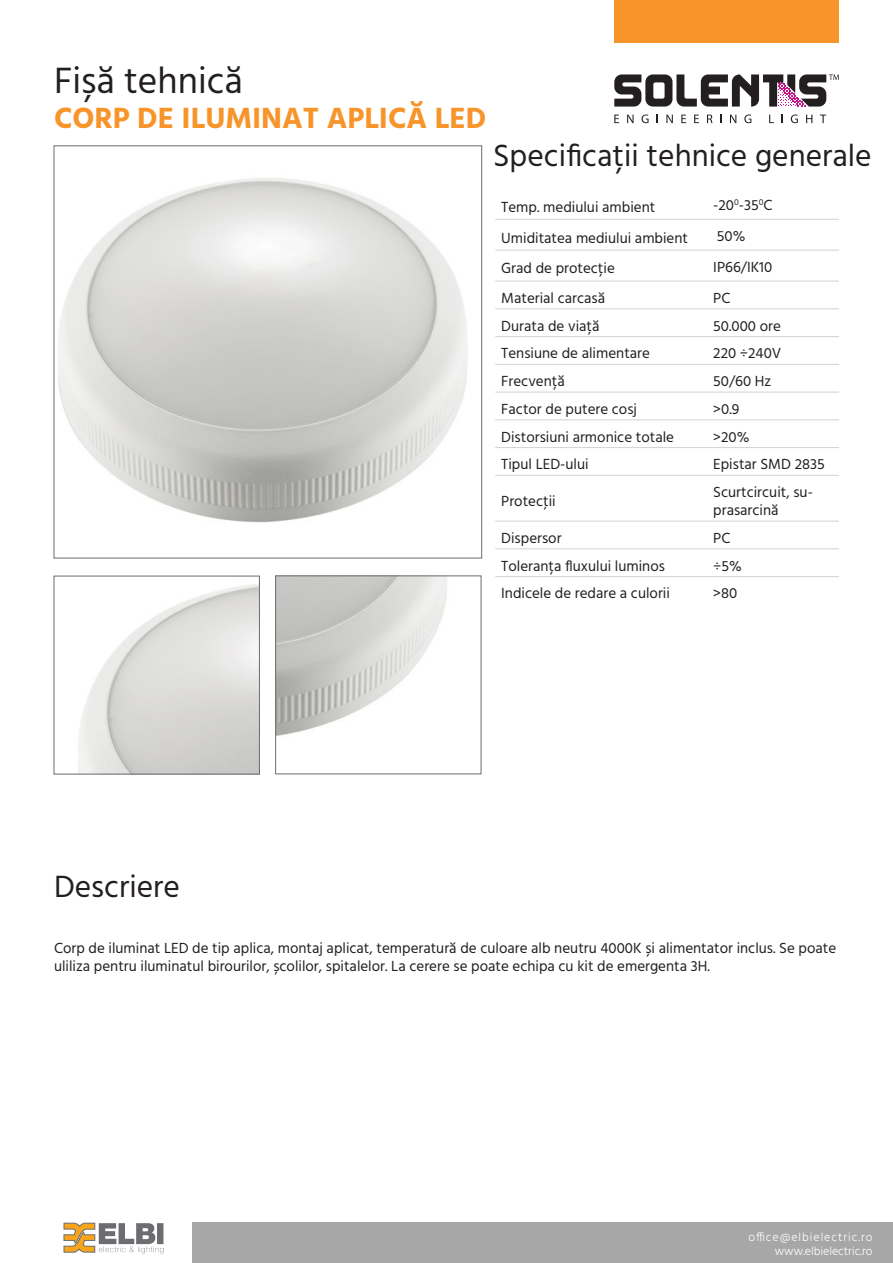
<style>
.page{position:relative;width:893px;height:1263px;background:#fff}
.page>*{position:absolute;margin:0;border:0;box-sizing:border-box;transform-origin:0 0}
.t1{font:37.5px "Hind";color:#231f20}
.t2{font:31.5px "Hind";color:#231f20}
.t3{font:700 30px "Hind";color:#f7952b}
.t4{font:15px/18px "Hind";color:#231f20}
.Titlu{font:300 12px/13.5px "Hind";letter-spacing:.04em;color:#fff;text-align:right}
</style>
<div class="page">
<div style="left:192px;top:1223px;width:701px;height:40px;background:#a7a7a7"></div>
<svg style="left:614px;top:115px;width:5px;height:8px"></svg>
<svg style="left:627px;top:115px;width:6px;height:8px"></svg>
<svg style="left:641px;top:114px;width:8px;height:9px"></svg>
<svg style="left:666px;top:115px;width:7px;height:8px"></svg>
<svg style="left:681px;top:115px;width:5px;height:8px"></svg>
<svg style="left:694px;top:115px;width:5px;height:8px"></svg>
<svg style="left:707px;top:115px;width:5px;height:8px"></svg>
<svg style="left:730px;top:115px;width:6px;height:8px"></svg>
<svg style="left:744px;top:114px;width:7px;height:9px"></svg>
<svg style="left:769px;top:115px;width:5px;height:8px"></svg>
<svg style="left:791px;top:114px;width:7px;height:9px"></svg>
<svg style="left:806px;top:115px;width:6px;height:8px"></svg>
<svg style="left:820px;top:115px;width:6px;height:8px"></svg>
<svg style="left:614px;top:74px;width:225px;height:33px"></svg>
<img style="left:58px;top:178px;width:409px;height:345px">
<div style="left:614px;top:0;width:225px;height:43px;background:#f7952b"></div>
<svg style="left:707px;top:218px;width:132px;height:332px"></svg>
<hr style="left:495px;top:219px;width:212px;height:1px;background:#d1d2d4">
<hr style="left:707px;top:219px;width:132px;height:1px;background:#d1d2d4">
<hr style="left:495px;top:250px;width:212px;height:1px;background:#d1d2d4">
<hr style="left:707px;top:250px;width:132px;height:1px;background:#d1d2d4">
<hr style="left:495px;top:281px;width:212px;height:1px;background:#d1d2d4">
<hr style="left:707px;top:281px;width:132px;height:1px;background:#d1d2d4">
<hr style="left:495px;top:308px;width:212px;height:1px;background:#d1d2d4">
<hr style="left:707px;top:308px;width:132px;height:1px;background:#d1d2d4">
<hr style="left:495px;top:336px;width:212px;height:1px;background:#d1d2d4">
<hr style="left:707px;top:336px;width:132px;height:1px;background:#d1d2d4">
<hr style="left:495px;top:364px;width:212px;height:1px;background:#d1d2d4">
<hr style="left:707px;top:364px;width:132px;height:1px;background:#d1d2d4">
<hr style="left:495px;top:392px;width:212px;height:1px;background:#d1d2d4">
<hr style="left:707px;top:392px;width:132px;height:1px;background:#d1d2d4">
<hr style="left:495px;top:419px;width:212px;height:1px;background:#d1d2d4">
<hr style="left:707px;top:419px;width:132px;height:1px;background:#d1d2d4">
<hr style="left:495px;top:447px;width:212px;height:1px;background:#d1d2d4">
<hr style="left:707px;top:447px;width:132px;height:1px;background:#d1d2d4">
<hr style="left:495px;top:475px;width:212px;height:1px;background:#d1d2d4">
<hr style="left:707px;top:475px;width:132px;height:1px;background:#d1d2d4">
<hr style="left:495px;top:521px;width:212px;height:1px;background:#d1d2d4">
<hr style="left:707px;top:521px;width:132px;height:1px;background:#d1d2d4">
<hr style="left:495px;top:548px;width:212px;height:1px;background:#d1d2d4">
<hr style="left:707px;top:548px;width:132px;height:1px;background:#d1d2d4">
<hr style="left:495px;top:576px;width:212px;height:1px;background:#d1d2d4">
<hr style="left:707px;top:576px;width:132px;height:1px;background:#d1d2d4">
<img style="left:78px;top:584px;width:180px;height:188px">
<div style="left:54px;top:576px;width:206px;height:198px;border:1px solid #6c6d70"></div>
<img style="left:277px;top:578px;width:170px;height:158px">
<div style="left:275px;top:576px;width:206px;height:198px;border:1px solid #6c6d70"></div>
<svg style="left:64px;top:1223px;width:99px;height:30px"></svg>
<p class="t1" style="left:54px;top:56px;width:190px">Fișă tehnică</p>
<p class="t3" style="left:54px;top:100px;width:434px">CORP DE ILUMINAT APLICĂ LED</p>
<p class="t2" style="left:493px;top:134px;width:380px">Specificații tehnice generale</p>
<p class="t4" style="left:501px;top:198px;width:156px">Temp. mediului ambient</p>
<p class="t4" style="left:713px;top:197px;width:61px">-20<sup>0</sup>-35<sup>0</sup>C</p>
<p class="t4" style="left:501px;top:229px;width:188px">Umiditatea mediului ambient</p>
<p class="t4" style="left:717px;top:228px;width:30px">50%</p>
<p class="t4" style="left:501px;top:260px;width:115px">Grad de protecție</p>
<p class="t4" style="left:713px;top:259px;width:61px">IP66/IK10</p>
<p class="t4" style="left:501px;top:290px;width:105px">Material carcasă</p>
<p class="t4" style="left:713px;top:290px;width:19px">PC</p>
<p class="t4" style="left:501px;top:317px;width:100px">Durata de viață</p>
<p class="t4" style="left:713px;top:317px;width:69px">50.000 ore</p>
<p class="t4" style="left:501px;top:345px;width:150px">Tensiune de alimentare</p>
<p class="t4" style="left:713px;top:345px;width:70px">220 ÷240V</p>
<p class="t4" style="left:501px;top:373px;width:65px">Frecvență</p>
<p class="t4" style="left:713px;top:373px;width:59px">50/60 Hz</p>
<p class="t4" style="left:501px;top:401px;width:137px">Factor de putere cosj</p>
<p class="t4" style="left:713px;top:401px;width:28px">&gt;0.9</p>
<p class="t4" style="left:501px;top:428px;width:174px">Distorsiuni armonice totale</p>
<p class="t4" style="left:713px;top:428px;width:38px">&gt;20%</p>
<p class="t4" style="left:501px;top:456px;width:89px">Tipul LED-ului</p>
<p class="t4" style="left:713px;top:456px;width:113px">Epistar SMD 2835</p>
<p class="t4" style="left:501px;top:493px;width:56px">Protecţii</p>
<p class="t4" style="left:713px;top:484px;width:101px">Scurtcircuit, su&shy;prasarcină</p>
<p class="t4" style="left:501px;top:530px;width:62px">Dispersor</p>
<p class="t4" style="left:713px;top:530px;width:19px">PC</p>
<p class="t4" style="left:501px;top:557px;width:165px">Toleranța fluxului luminos</p>
<p class="t4" style="left:713px;top:557px;width:30px">÷5%</p>
<p class="t4" style="left:501px;top:585px;width:170px">Indicele de redare a culorii</p>
<p class="t4" style="left:713px;top:585px;width:26px">&gt;80</p>
<p class="t2" style="left:54px;top:865px;width:127px">Descriere</p>
<p class="t4" style="left:54px;top:940px;width:784px">Corp de iluminat LED de tip aplica, montaj aplicat, temperatură de culoare alb neutru 4000K și alimentator inclus. Se poate uliliza pentru iluminatul birourilor, școlilor, spitalelor. La cerere se poate echipa cu kit de emergenta 3H.</p>
<p class="Titlu" style="left:748px;top:1231px;width:126px">office@elbielectric.ro www.elbielectric.ro</p>
</div>
